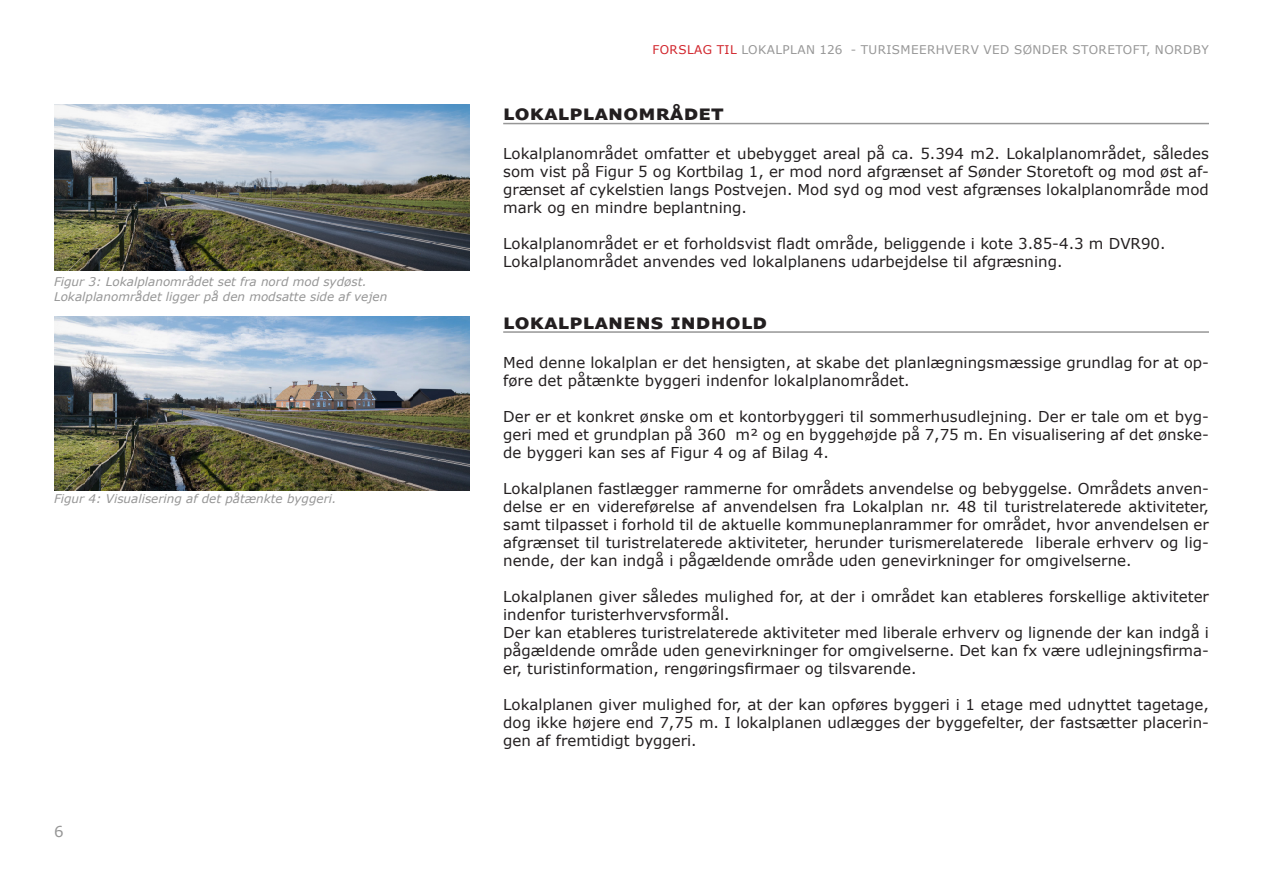
<style>
.page{position:relative;width:1263px;height:893px;background:#fff}
.page>*{position:absolute;margin:0;border:0;box-sizing:border-box;transform-origin:0 0}
.Overskrift_til_indho{font:700 21px "Verdana";color:#231f20}
.Afsnitsformat_1{font:15px/18px "Verdana";color:#231f20;text-align:justify}
.t1{font:15px "Verdana";color:#969696}
.Forklaring{font:italic 12px "Verdana";color:#969696}
.t2{font:12px "Verdana";letter-spacing:.035em;color:#969696}
.s1{color:#d1232a}
</style>
<div class="page">
<hr style="left:503px;top:123px;width:706px;height:1px;background:#969696">
<hr style="left:503px;top:331px;width:706px;height:2px;background:#969696">
<img style="left:54px;top:317px;width:416px;height:173px">
<img style="left:54px;top:104px;width:416px;height:167px">
<p class="Forklaring" style="left:54px;top:273px;width:314px">Figur 3: Lokalplanområdet set fra nord mod sydøst.</p>
<p class="Forklaring" style="left:54px;top:288px;width:335px">Lokalplanområdet ligger på den modsatte side af vejen</p>
<p class="Forklaring" style="left:54px;top:491px;width:284px">Figur 4: Visualisering af det påtænkte byggeri.</p>
<p class="t1" style="left:54px;top:822px;width:11px">6</p>
<p class="t2" style="left:652px;top:41px;width:558px"><span class="s1">FORSLAG TIL</span> LOKALPLAN 126 - TURISMEERHVERV VED SØNDER STORETOFT, NORDBY</p>
<p class="Overskrift_til_indho" style="left:503px;top:98px;width:222px">Lo kalplanområdet</p>
<p class="Afsnitsformat_1" style="left:503px;top:145px;width:707px">Lokalplanområdet omfatter et ubebygget areal på ca. 5.394 m2. Lokalplanområdet, således som vist på Figur 5 og Kortbilag 1, er mod nord afgrænset af Sønder Storetoft og mod øst af&shy;grænset af cykelstien langs Postvejen. Mod syd og mod vest afgrænses lokalplanområde mod mark og en mindre beplantning.</p>
<p class="Afsnitsformat_1" style="left:503px;top:235px;width:664px">Lokalplanområdet er et forholdsvist fladt område, beliggende i kote 3.85-4.3 m DVR90.</p>
<p class="Afsnitsformat_1" style="left:503px;top:253px;width:561px">Lokalplanområdet anvendes ved lokalplanens udarbejdelse til afgræsning.</p>
<p class="Overskrift_til_indho" style="left:503px;top:306px;width:266px">Lokalplanens indhold</p>
<p class="Afsnitsformat_1" style="left:503px;top:353px;width:707px">Med denne lokalplan er det hensigten, at skabe det planlægningsmæssige grundlag for at op&shy;føre det påtænkte byggeri indenfor lokalplanområdet.</p>
<p class="Afsnitsformat_1" style="left:503px;top:407px;width:707px">Der er et konkret ønske om et kontorbyggeri til sommerhusudlejning. Der er tale om et byg&shy;geri med et grundplan på 360 m² og en byggehøjde på 7,75 m. En visualisering af det ønske&shy;de byggeri kan ses af Figur 4 og af Bilag 4.</p>
<p class="Afsnitsformat_1" style="left:503px;top:479px;width:707px">Lokalplanen fastlægger rammerne for områdets anvendelse og bebyggelse. Områdets anven&shy;delse er en videreførelse af anvendelsen fra Lokalplan nr. 48 til turistrelaterede aktiviteter, samt tilpasset i forhold til de aktuelle kommuneplanrammer for området, hvor anvendelsen er afgrænset til turistrelaterede aktiviteter, herunder turismerelaterede liberale erhverv og lig&shy;nende, der kan indgå i pågældende område uden genevirkninger for omgivelserne.</p>
<p class="Afsnitsformat_1" style="left:503px;top:587px;width:707px">Lokalplanen giver således mulighed for, at der i området kan etableres forskellige aktiviteter indenfor turisterhvervsformål.</p>
<p class="Afsnitsformat_1" style="left:503px;top:623px;width:707px">Der kan etableres turistrelaterede aktiviteter med liberale erhverv og lignende der kan indgå i pågældende område uden genevirkninger for omgivelserne. Det kan fx være udlejningsfirma&shy;er, turistinformation, rengøringsfirmaer og tilsvarende.</p>
<p class="Afsnitsformat_1" style="left:503px;top:695px;width:707px">Lokalplanen giver mulighed for, at der kan opføres byggeri i 1 etage med udnyttet tagetage, dog ikke højere end 7,75 m. I lokalplanen udlægges der byggefelter, der fastsætter placerin&shy;gen af fremtidigt byggeri.</p>
</div>
